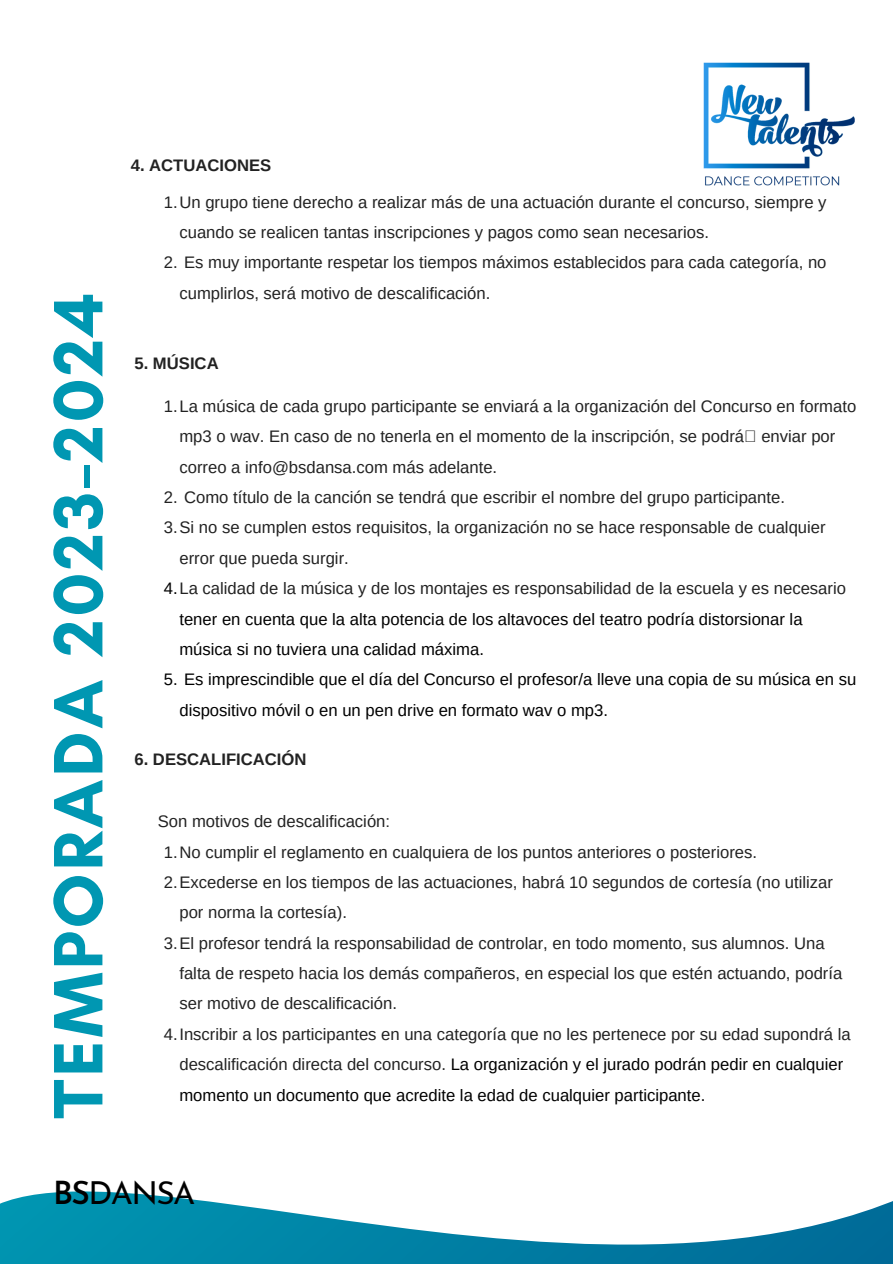
<style>
.page{position:relative;width:893px;height:1264px;background:#fff}
.page>*{position:absolute;margin:0;border:0;box-sizing:border-box;transform-origin:0 0}
.t1{font:700 71.1px "Glacial Indifference";letter-spacing:.04em;color:#0097b2}
.t2{font:31.65px "Josefin Sans";letter-spacing:-.05em;color:#000}
.t3{font:16.65px/30.3px "Arimo";color:#222}
.t4{font:16.65px/30.3px "Arimo";color:#000}
.t5{font:700 16.65px "Arimo";color:#222}
.s1{color:#222}
.s2{color:#000}
.s3{font-weight:600}
</style>
<div class="page">
<svg style="left:0;top:1191px;width:892px;height:72px"></svg>
<img style="left:703px;top:62px;width:152px;height:124px">
<p class="t1" style="left:35px;top:1118px;width:829px;rotate:-90deg">TEMPORADA 2023-2024</p>
<p class="t5" style="left:131px;top:155px;width:142px">4. ACTUACIONES</p>
<p class="t3" style="left:179px;top:187px;width:648px;text-indent:-16px">1.Un grupo tiene derecho a realizar más de una actuación durante el concurso, siempre y cuando se realicen tantas inscripciones y pagos como sean necesarios.</p>
<p class="t3" style="left:179px;top:247px;width:648px;text-indent:-16px">2. Es muy importante respetar los tiempos máximos establecidos para cada categoría, no cumplirlos, será motivo de descalificación.</p>
<p class="t5" style="left:134px;top:353px;width:86px">5. MÚSICA</p>
<p class="t3" style="left:179px;top:391px;width:678px;text-indent:-16px">1.La música de cada grupo participante se enviará a la organización del Concurso en formato mp3 o wav. En caso de no tenerla en el momento de la inscripción, se podrá enviar por correo a info@bsdansa.com más adelante.</p>
<p class="t3" style="left:164px;top:482px;width:622px">2. Como título de la canción se tendrá que escribir el nombre del grupo participante.</p>
<p class="t3" style="left:179px;top:512px;width:647px;text-indent:-16px">3.Si no se cumplen estos requisitos, la organización no se hace responsable de cualquier error que pueda surgir.</p>
<p class="t4" style="left:179px;top:573px;width:668px;text-indent:-16px">4.<span class="s1">La calidad de la música y de los montajes es responsabilidad de la escuela y es necesario </span>tener en cuenta que la alta potencia de los altavoces del teatro podría distorsionar la música si no tuviera una calidad máxima.</p>
<p class="t4" style="left:179px;top:664px;width:678px;text-indent:-16px">5. Es imprescindible que el día del Concurso el profesor/a lleve una copia de su música en su dispositivo móvil o en un pen drive en formato wav o mp3.</p>
<p class="t5" style="left:134px;top:750px;width:174px">6. DESCALIFICACIÓN</p>
<p class="t3" style="left:158px;top:806px;width:234px">Son motivos de descalificación:</p>
<p class="t3" style="left:164px;top:836px;width:594px">1.No cumplir el reglamento en cualquiera de los puntos anteriores o posteriores.</p>
<p class="t3" style="left:179px;top:867px;width:655px;text-indent:-16px">2.Excederse en los tiempos de las actuaciones, habrá 10 segundos de cortesía (no utilizar por norma la cortesía).</p>
<p class="t3" style="left:179px;top:927px;width:664px;text-indent:-16px">3.El profesor tendrá la responsabilidad de controlar, en todo momento, sus alumnos. Una falta de respeto hacia los demás compañeros, en especial los que estén actuando, podría ser motivo de descalificación.</p>
<p class="t3" style="left:179px;top:1018px;width:672px;text-indent:-16px">4.Inscribir a los participantes en una categoría que no les pertenece por su edad supondrá la descalificación directa del concurso. <span class="s2">La organización y el jurado podrán pedir en cualquier momento un documento que acredite la edad de cualquier participante.</span></p>
<p class="t2" style="left:53px;top:1179px;width:144px"><span class="s3">BS</span>DANSA</p>
</div>
